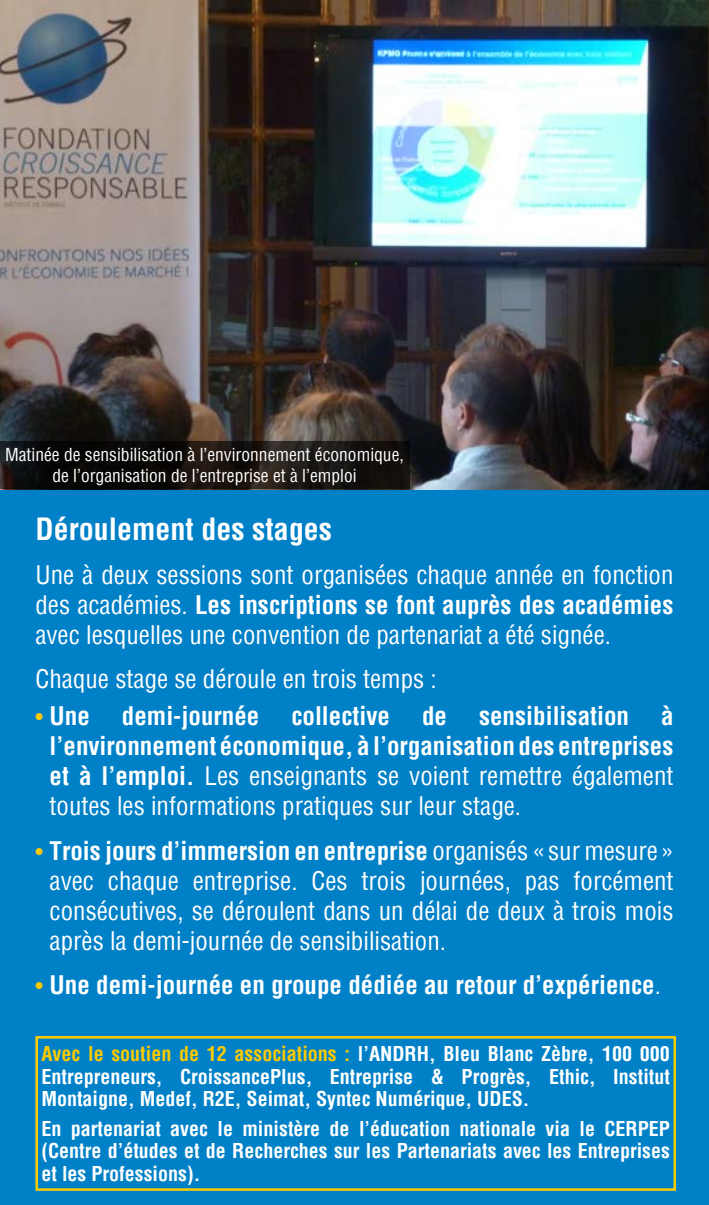
<style>
.page{position:relative;width:709px;height:1205px;background:#0081c7}
.page>*{position:absolute;margin:0;border:0;box-sizing:border-box;transform-origin:0 0}
.t1{font:700 condensed 30px "Helvetica";color:#fff}
.p_blanc{font:condensed 25px/30px "Helvetica";color:#fff;text-align:justify}
.t2{font:700 condensed 25px "Helvetica";color:#fff}
.p_blanc-2{font:700 condensed 20px/22.5px "Helvetica";color:#fff;text-align:justify}
.legende{font:condensed 17.5px/21px "Helvetica";color:#fff;text-align:center}
.s1{font-weight:700}
.s2{font-weight:400;font-size:22.5px;color:#feca00}
.s3{font-size:22.5px;color:#feca00}
.s4{font-weight:400}
.s5{color:#feca00}
</style>
<div class="page">
<div style="left:35px;top:1036px;width:641px;height:155px;border:2px solid #feca00"></div>
<img style="left:0;top:0;width:709px;height:489px">
<svg style="left:0;top:441px;width:409px;height:48px;background:#14100e"></svg>
<p class="legende" style="left:5px;top:444px;width:400px">Matinée de sensibilisation à l’environnement économique, de l’organisation de l’entreprise et à l’emploi</p>
<p class="t1" style="left:35px;top:509px;width:298px">Déroulement des stages</p>
<p class="p_blanc" style="left:35px;top:560px;width:639px">Une à deux sessions sont organisées chaque année en fonction des académies. <span class="s1">Les inscriptions se font auprès des académies </span>avec lesquelles une convention de partenariat a été signée.</p>
<p class="p_blanc" style="left:35px;top:664px;width:403px">Chaque stage se déroule en trois temps :</p>
<p class="t2" style="left:35px;top:700px;width:56px"><span class="s2">•</span> Une</p>
<p class="t2" style="left:122px;top:700px;width:139px">demi-journée</p>
<p class="t2" style="left:291px;top:700px;width:100px">collective</p>
<p class="t2" style="left:422px;top:700px;width:26px">de</p>
<p class="t2" style="left:479px;top:700px;width:151px">sensibilisation</p>
<p class="p_blanc" style="left:50px;top:701px;width:625px;text-indent:611px"><span class="s1">à l’environnement économique, à l’organisation des entreprises et à l’emploi.</span> Les enseignants se voient remettre également toutes les informations pratiques sur leur stage.</p>
<p class="p_blanc" style="left:50px;top:835px;width:625px;text-indent:-14px"><span class="s3">•</span> <span class="s1">Trois jours d’immersion en entreprise</span> organisés « sur mesure» avec chaque entreprise. Ces trois journées, pas forcément consécutives, se déroulent dans un délai de deux à trois mois après la demi-journée de sensibilisation.</p>
<p class="t2" style="left:35px;top:968px;width:627px"><span class="s2">•</span> Une demi-journée en groupe dédiée au retour d’expérience<span class="s4">.</span></p>
<p class="p_blanc-2" style="left:41px;top:1042px;width:630px"><span class="s5">Avec le soutien de 12 associations :</span> l’ANDRH, Bleu Blanc Zèbre, 100 000<br>Entrepreneurs, CroissancePlus, Entreprise &amp; Progrès, Ethic, Institut Montaigne, Medef, R2E, Seimat, Syntec Numérique, UDES.</p>
<p class="p_blanc-2" style="left:41px;top:1117px;width:630px">En partenariat avec le ministère de l’éducation nationale via le CERPEP (Centre d’études et de Recherches sur les Partenariats avec les Entreprises et les Professions).</p>
</div>
